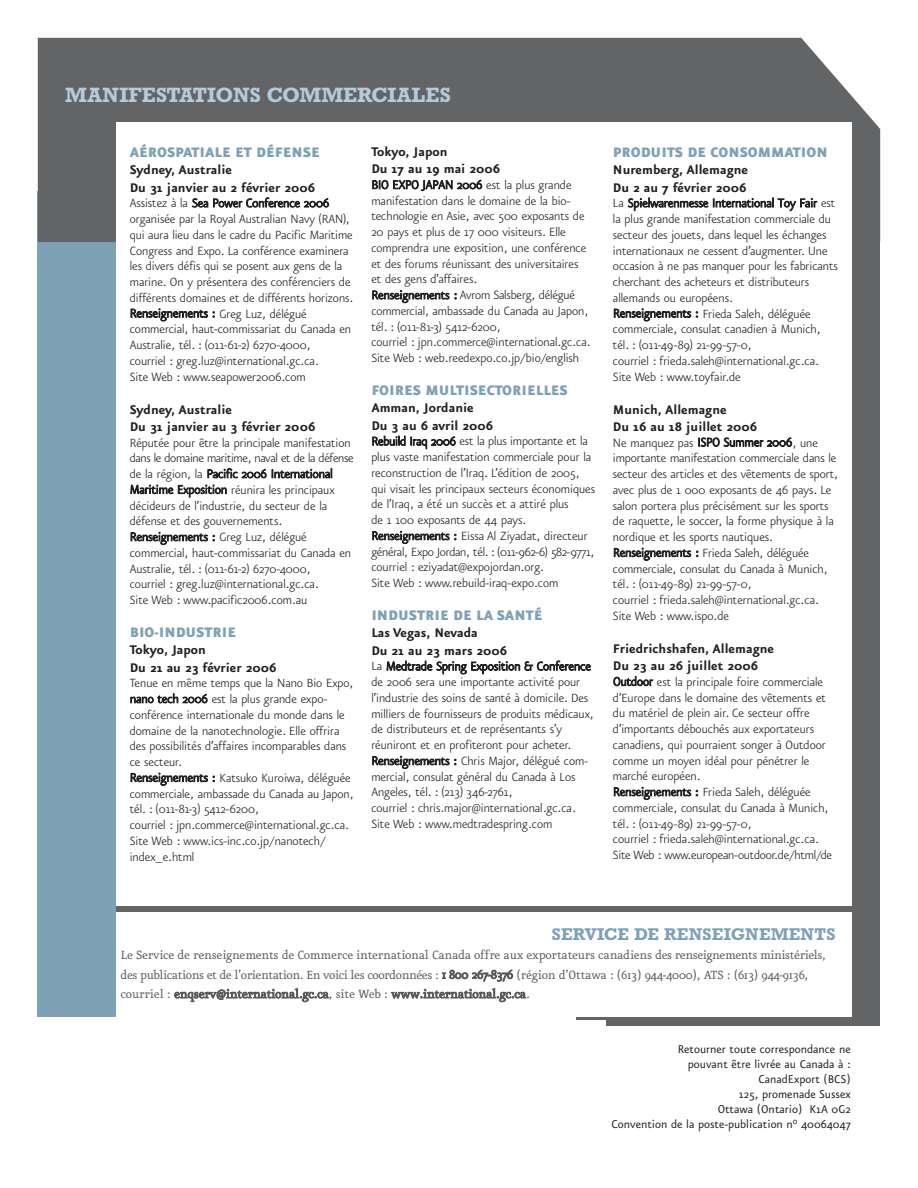
<style>
.page{position:relative;width:918px;height:1188px;background:#fff}
.page>*{position:absolute;margin:0;border:0;box-sizing:border-box;transform-origin:0 0}
.t1{font:700 21px "Rockwell";color:#b7cad8}
.t2{font:700 17.25px "Rockwell";letter-spacing:.01em;color:#7fa1b6}
.t3{font:900 16.5px "Eureka Sans";color:#7fa1b6}
.t4{font:700 15px/17.2px "Eureka Sans";color:#231f20}
.t5{font:300 14.25px/15.8px "Eureka Sans";color:#231f20}
.t6{font:14.25px/19.4px "Eureka";letter-spacing:-.02em;color:#58595b}
.t7{font:13.5px/15px "Eureka Sans";color:#231f20;text-align:right}
</style>
<div class="page">
<div style="left:38px;top:191px;width:842px;height:826px;background:#7fa1b6"></div>
<div style="left:38px;top:38px;width:842px;height:204px;background:#636466"></div>
<div style="left:606px;top:186px;width:274px;height:840px;background:#636466"></div>
<div style="left:116px;top:123px;width:736px;height:894px;background:#fff"></div>
<div style="left:116px;top:907px;width:736px;height:5px;background:#636466"></div>
<hr style="left:577px;top:1017px;width:45px;height:3px;background:#636466">
<h1 class="t1" style="left:65px;top:88px;width:387px">MANIFESTATIONS COMMERCIALES</h1>
<p class="t3" style="left:130px;top:146px;width:192px">AÉROSPATIALE ET DÉFENSE</p>
<p class="t4" style="left:130px;top:162px;width:187px">Sydney, Australie<br>Du 31 janvier au 2 février 2006</p>
<p class="t5" style="left:130px;top:196px;width:225px">Assistez à la Sea Power Conference 2006 organisée par la Royal Australian Navy (RAN), qui aura lieu dans le cadre du Pacific Maritime Congress and Expo. La conférence examinera les divers défis qui se posent aux gens de la marine. On y présentera des conférenciers de différents domaines et de différents horizons.<br>Renseignements : Greg Luz, délégué commercial, haut-commissariat du Canada en Australie, tél. : (011-61-2) 6270-4000,<br>courriel : greg.luz@international.gc.ca.<br>Site Web : www.seapower2006.com</p>
<p class="t4" style="left:130px;top:402px;width:187px">Sydney, Australie<br>Du 31 janvier au 3 février 2006</p>
<p class="t5" style="left:130px;top:436px;width:225px">Réputée pour être la principale manifestation dans le domaine maritime, naval et de la défense de la région, la Pacific 2006 International Maritime Exposition réunira les principaux décideurs de l’industrie, du secteur de la défense et des gouvernements.<br>Renseignements : Greg Luz, délégué commercial, haut-commissariat du Canada en Australie, tél. : (011-61-2) 6270-4000,<br>courriel : greg.luz@international.gc.ca.<br>Site Web : www.pacific2006.com.au</p>
<p class="t3" style="left:130px;top:626px;width:108px">BIO-INDUSTRIE</p>
<p class="t4" style="left:130px;top:642px;width:148px">Tokyo, Japon<br>Du 21 au 23 février 2006</p>
<p class="t5" style="left:130px;top:676px;width:225px">Tenue en même temps que la Nano Bio Expo, nano tech 2006 est la plus grande expo&shy;conférence internationale du monde dans le domaine de la nanotechnologie. Elle offrira des possibilités d’affaires incomparables dans ce secteur.<br>Renseignements : Katsuko Kuroiwa, déléguée commerciale, ambassade du Canada au Japon, tél. : (011-81-3) 5412-6200,<br>courriel : jpn.commerce@international.gc.ca.<br>Site Web : www.ics-inc.co.jp/nanotech/ index_e.html</p>
<p class="t4" style="left:371px;top:144px;width:130px">Tokyo, Japon<br>Du 17 au 19 mai 2006</p>
<p class="t5" style="left:371px;top:178px;width:221px">BIO EXPO JAPAN 2006 est la plus grande manifestation dans le domaine de la bio&shy;technologie en Asie, avec 500 exposants de 20 pays et plus de 17 000 visiteurs. Elle comprendra une exposition, une conférence et des forums réunissant des universitaires et des gens d’affaires.<br>Renseignements : Avrom Salsberg, délégué commercial, ambassade du Canada au Japon, tél. : (011-81-3) 5412-6200,<br>courriel : jpn.commerce@international.gc.ca.<br>Site Web : web.reedexpo.co.jp/bio/english</p>
<p class="t3" style="left:371px;top:385px;width:198px">FOIRES MULTISECTORIELLES</p>
<p class="t4" style="left:371px;top:401px;width:123px">Amman, Jordanie<br>Du 3 au 6 avril 2006</p>
<p class="t5" style="left:371px;top:435px;width:225px">Rebuild Iraq 2006 est la plus importante et la plus vaste manifestation commerciale pour la reconstruction de l’Iraq. L’édition de 2005, qui visait les principaux secteurs économiques de l’Iraq, a été un succès et a attiré plus<br>de 1 100 exposants de 44 pays.<br>Renseignements : Eissa Al Ziyadat, directeur général, Expo Jordan, tél. : (011-962-6) 582-9771, courriel : eziyadat@expojordan.org.<br>Site Web : www.rebuild-iraq-expo.com</p>
<p class="t3" style="left:371px;top:610px;width:173px">INDUSTRIE DE LA SANTÉ</p>
<p class="t4" style="left:371px;top:626px;width:137px">Las Vegas, Nevada<br>Du 21 au 23 mars 2006</p>
<p class="t5" style="left:371px;top:659px;width:224px">La Medtrade Spring Exposition &amp; Conference de 2006 sera une importante activité pour l’industrie des soins de santé à domicile. Des milliers de fournisseurs de produits médicaux, de distributeurs et de représentants s’y réuniront et en profiteront pour acheter.<br>Renseignements : Chris Major, délégué com&shy;mercial, consulat général du Canada à Los Angeles, tél. : (213) 346-2761,<br>courriel : chris.major@international.gc.ca.<br>Site Web : www.medtradespring.com</p>
<p class="t3" style="left:613px;top:146px;width:216px">PRODUITS DE CONSOMMATION</p>
<p class="t4" style="left:613px;top:162px;width:137px">Nuremberg, Allemagne<br>Du 2 au 7 février 2006</p>
<p class="t5" style="left:613px;top:196px;width:226px">La Spielwarenmesse International Toy Fair est la plus grande manifestation commerciale du secteur des jouets, dans lequel les échanges internationaux ne cessent d’augmenter. Une occasion à ne pas manquer pour les fabricants cherchant des acheteurs et distributeurs allemands ou européens.<br>Renseignements : Frieda Saleh, déléguée commerciale, consulat canadien à Munich, tél. : (011-49-89) 21-99-57-0,<br>courriel : frieda.saleh@international.gc.ca.<br>Site Web : www.toyfair.de</p>
<p class="t4" style="left:613px;top:402px;width:146px">Munich, Allemagne<br>Du 16 au 18 juillet 2006</p>
<p class="t5" style="left:613px;top:436px;width:226px">Ne manquez pas ISPO Summer 2006, une importante manifestation commerciale dans le secteur des articles et des vêtements de sport, avec plus de 1 000 exposants de 46 pays. Le salon portera plus précisément sur les sports de raquette, le soccer, la forme physique à la nordique et les sports nautiques.<br>Renseignements : Frieda Saleh, déléguée commerciale, consulat du Canada à Munich, tél. : (011-49-89) 21-99-57-0,<br>courriel : frieda.saleh@international.gc.ca.<br>Site Web : www.ispo.de</p>
<p class="t4" style="left:613px;top:641px;width:163px">Friedrichshafen, Allemagne<br>Du 23 au 26 juillet 2006</p>
<p class="t5" style="left:613px;top:675px;width:221px">Outdoor est la principale foire commerciale d’Europe dans le domaine des vêtements et du matériel de plein air. Ce secteur offre d’importants débouchés aux exportateurs canadiens, qui pourraient songer à Outdoor comme un moyen idéal pour pénétrer le marché européen.<br>Renseignements : Frieda Saleh, déléguée commerciale, consulat du Canada à Munich, tél. : (011-49-89) 21-99-57-0,<br>courriel : frieda.saleh@international.gc.ca.<br>Site Web : www.european-outdoor.de/html/de</p>
<p class="t2" style="left:552px;top:928px;width:285px">SERVICE DE RENSEIGNEMENTS</p>
<p class="t6" style="left:121px;top:947px;width:707px">Le Service de renseignements de Commerce international Canada offre aux exportateurs canadiens des renseignements ministériels, des publications et de l’orientation. En voici les coordonnées : 1 800 267-8376 (région d’Ottawa : (613) 944-4000), ATS : (613) 944-9136, courriel : enqserv@international.gc.ca, site Web : www.international.gc.ca.</p>
<p class="t7" style="left:612px;top:1042px;width:241px">Retourner toute correspondance ne<br>pouvant être livrée au Canada à :<br>CanadExport (BCS)<br>125, promenade Sussex<br>Ottawa (Ontario) K1A 0G2<br>Convention de la poste-publication n<sup>o</sup> 40064047</p>
</div>
